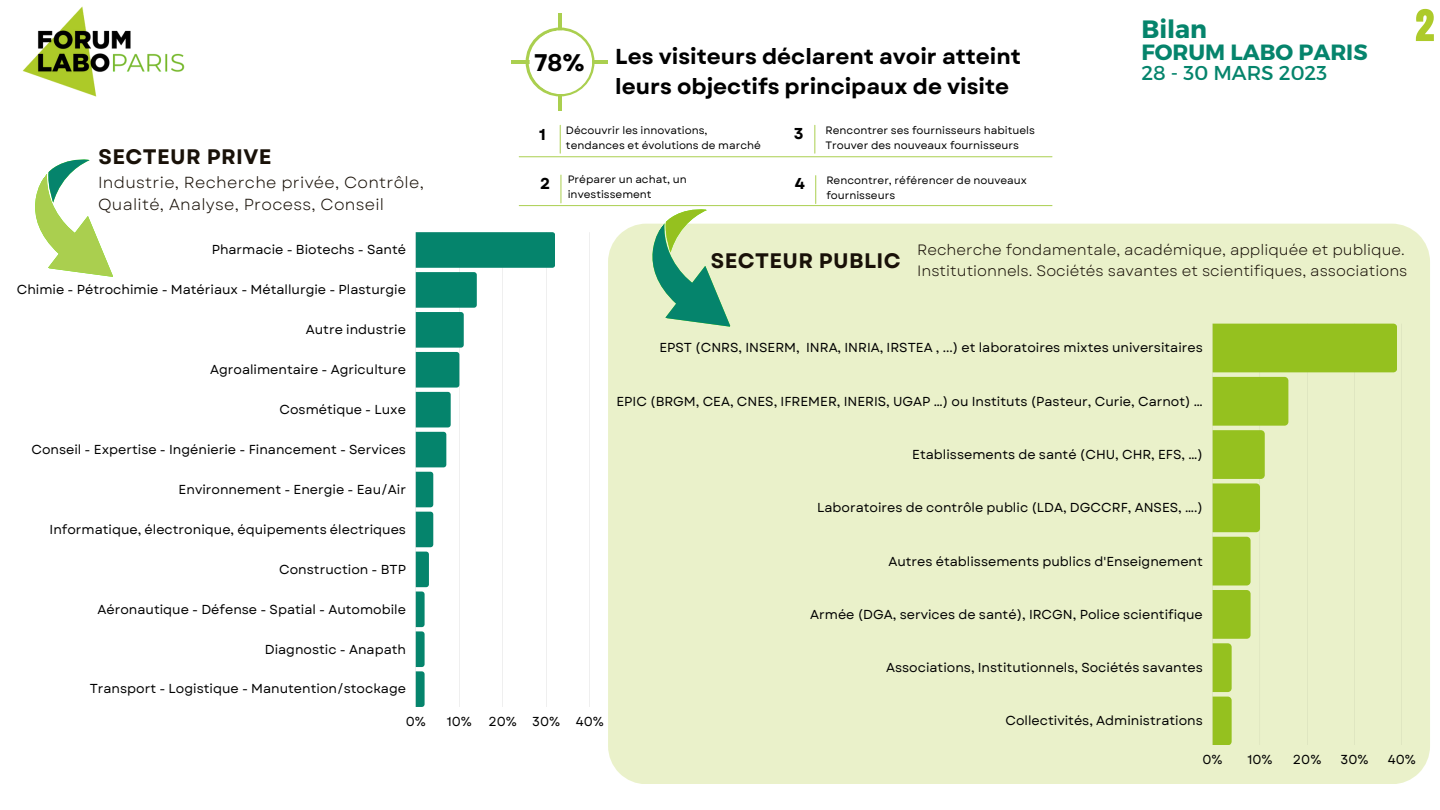
<style>
.page{position:relative;width:1440px;height:810px;background:#fff}
.page>*{position:absolute;margin:0;border:0;box-sizing:border-box;transform-origin:0 0}
.t1{font:700 25.1px "Montserrat";color:#05846c}
.t2{font:700 24px "Garet";color:#000}
.t3{font:700 22.1px "Montserrat";color:#05846c}
.t4{font:700 21.6px/29.7px "Garet";color:#000}
.t5{font:700 21px "Garet";letter-spacing:.02em;color:#191108}
.t6{font:20.1px "Montserrat";color:#05846c}
.t7{font:16px/21.8px "Garet";letter-spacing:.02em;color:#191108}
.t8{font:700 15.8px "Garet";color:#000}
.t9{font:15px/21px "Garet";color:#191108}
.t10{font:13px "Garet";color:#000}
.t11{font:10.7px/14.7px "Garet";color:#000}
</style>
<div class="page">
<svg style="left:416px;top:232px;width:174px;height:475px"></svg>
<svg style="left:552px;top:232px;width:3px;height:36px"></svg>
<svg style="left:474px;top:272px;width:3px;height:36px"></svg>
<svg style="left:457px;top:312px;width:7px;height:76px"></svg>
<svg style="left:444px;top:392px;width:7px;height:75px"></svg>
<svg style="left:422px;top:472px;width:11px;height:235px"></svg>
<svg style="left:35px;top:159px;width:78px;height:118px"></svg>
<img style="left:22px;top:6px;width:163px;height:91px">
<div style="left:608px;top:224px;width:822px;height:560px;background:#eaf1ca"></div>
<svg style="left:1213px;top:324px;width:189px;height:421px;background:#d2e39a"></svg>
<svg style="left:1393px;top:324px;width:4px;height:48px"></svg>
<svg style="left:1285px;top:377px;width:3px;height:49px"></svg>
<svg style="left:1247px;top:430px;width:18px;height:209px;background:#c0d976"></svg>
<svg style="left:1228px;top:643px;width:4px;height:102px"></svg>
<svg style="left:619px;top:206px;width:137px;height:147px;background:#c4dfba"></svg>
<hr style="left:519px;top:156px;width:533px;height:1px;background:#aacf4f">
<svg style="left:560px;top:125px;width:1px;height:28px"></svg>
<svg style="left:561px;top:175px;width:1px;height:28px"></svg>
<svg style="left:815px;top:125px;width:1px;height:28px"></svg>
<svg style="left:815px;top:176px;width:1px;height:28px"></svg>
<hr style="left:519px;top:205px;width:533px;height:1px;background:#aacf4f">
<hr style="left:511px;top:60px;width:35px;height:3px;background:#aacf4f">
<svg style="left:526px;top:28px;width:69px;height:68px"></svg>
<hr style="left:573px;top:61px;width:35px;height:3px;background:#aacf4f">
<hr style="left:558px;top:76px;width:3px;height:34px;background:#aacf4f">
<hr style="left:559px;top:14px;width:3px;height:34px;background:#aacf4f">
<div style="left:530px;top:30px;width:62px;height:64px;background:#fff;border-radius:50%"></div>
<svg style="left:1416px;top:9px;width:18px;height:32px"></svg>
<p class="t5" style="left:99px;top:141px;width:174px">SECTEUR PRIVE</p>
<p class="t7" style="left:98px;top:172px;width:327px">Industrie, Recherche privée, Contrôle,<br>Qualité, Analyse, Process, Conseil</p>
<p class="t10" style="left:212px;top:240px;width:196px">Pharmacie - Biotechs - Santé</p>
<p class="t10" style="left:17px;top:280px;width:391px">Chimie - Pétrochimie - Matériaux - Métallurgie - Plasturgie</p>
<p class="t10" style="left:306px;top:320px;width:102px">Autre industrie</p>
<p class="t10" style="left:210px;top:360px;width:197px">Agroalimentaire - Agriculture</p>
<p class="t10" style="left:279px;top:400px;width:128px">Cosmétique - Luxe</p>
<p class="t10" style="left:31px;top:440px;width:376px">Conseil - Expertise - Ingénierie - Financement - Services</p>
<p class="t10" style="left:179px;top:480px;width:229px">Environnement - Energie - Eau/Air</p>
<p class="t10" style="left:50px;top:520px;width:358px">Informatique, électronique, équipements électriques</p>
<p class="t10" style="left:279px;top:560px;width:128px">Construction - BTP</p>
<p class="t10" style="left:98px;top:600px;width:310px">Aéronautique - Défense - Spatial - Automobile</p>
<p class="t10" style="left:265px;top:640px;width:143px">Diagnostic - Anapath</p>
<p class="t10" style="left:90px;top:680px;width:318px">Transport - Logistique - Manutention/stockage</p>
<p class="t2" style="left:534px;top:45px;width:52px">78%</p>
<p class="t4" style="left:615px;top:42px;width:407px">Les visiteurs déclarent avoir atteint leurs objectifs principaux de visite</p>
<p class="t8" style="left:794px;top:122px;width:11px">3</p>
<p class="t11" style="left:825px;top:123px;width:211px">Rencontrer ses fournisseurs habituels</p>
<p class="t11" style="left:825px;top:137px;width:195px">Trouver des nouveaux fournisseurs</p>
<p class="t11" style="left:566px;top:123px;width:196px">Découvrir les innovations, tendances et évolutions de marché</p>
<p class="t8" style="left:539px;top:123px;width:8px">1</p>
<p class="t8" style="left:540px;top:172px;width:12px">2</p>
<p class="t11" style="left:568px;top:172px;width:120px">Préparer un achat, un investissement</p>
<p class="t8" style="left:795px;top:173px;width:12px">4</p>
<p class="t11" style="left:826px;top:173px;width:202px">Rencontrer, référencer de nouveaux fournisseurs</p>
<p class="t1" style="left:1141px;top:13px;width:67px">Bilan</p>
<p class="t3" style="left:1141px;top:38px;width:228px">FORUM LABO PARIS</p>
<p class="t6" style="left:1141px;top:60px;width:187px">28 - 30 MARS 2023</p>
<p class="t5" style="left:711px;top:246px;width:191px">SECTEUR PUBLIC</p>
<p class="t9" style="left:917px;top:239px;width:492px">Recherche fondamentale, académique, appliquée et publique.<br>Institutionnels. Sociétés savantes et scientifiques, associations</p>
<p class="t10" style="left:659px;top:339px;width:545px">EPST (CNRS, INSERM, INRA, INRIA, IRSTEA , ...) et laboratoires mixtes universitaires</p>
<p class="t10" style="left:616px;top:392px;width:588px">EPIC (BRGM, CEA, CNES, IFREMER, INERIS, UGAP …) ou Instituts (Pasteur, Curie, Carnot) …</p>
<p class="t10" style="left:912px;top:445px;width:292px">Etablissements de santé (CHU, CHR, EFS, …)</p>
<p class="t10" style="left:817px;top:498px;width:387px">Laboratoires de contrôle public (LDA, DGCCRF, ANSES, ….)</p>
<p class="t10" style="left:888px;top:552px;width:316px">Autres établissements publics d'Enseignement</p>
<p class="t10" style="left:810px;top:605px;width:394px">Armée (DGA, services de santé), IRCGN, Police scientifique</p>
<p class="t10" style="left:886px;top:658px;width:318px">Associations, Institutionnels, Sociétés savantes</p>
<p class="t10" style="left:406px;top:712px;width:22px">0%</p>
<p class="t10" style="left:447px;top:712px;width:27px">10%</p>
<p class="t10" style="left:489px;top:712px;width:30px">20%</p>
<p class="t10" style="left:532px;top:712px;width:30px">30%</p>
<p class="t10" style="left:576px;top:712px;width:30px">40%</p>
<p class="t10" style="left:1005px;top:711px;width:199px">Collectivités, Administrations</p>
<p class="t10" style="left:1203px;top:750px;width:22px">0%</p>
<p class="t10" style="left:1247px;top:750px;width:27px">10%</p>
<p class="t10" style="left:1293px;top:750px;width:30px">20%</p>
<p class="t10" style="left:1341px;top:750px;width:30px">30%</p>
<p class="t10" style="left:1388px;top:750px;width:30px">40%</p>
</div>
